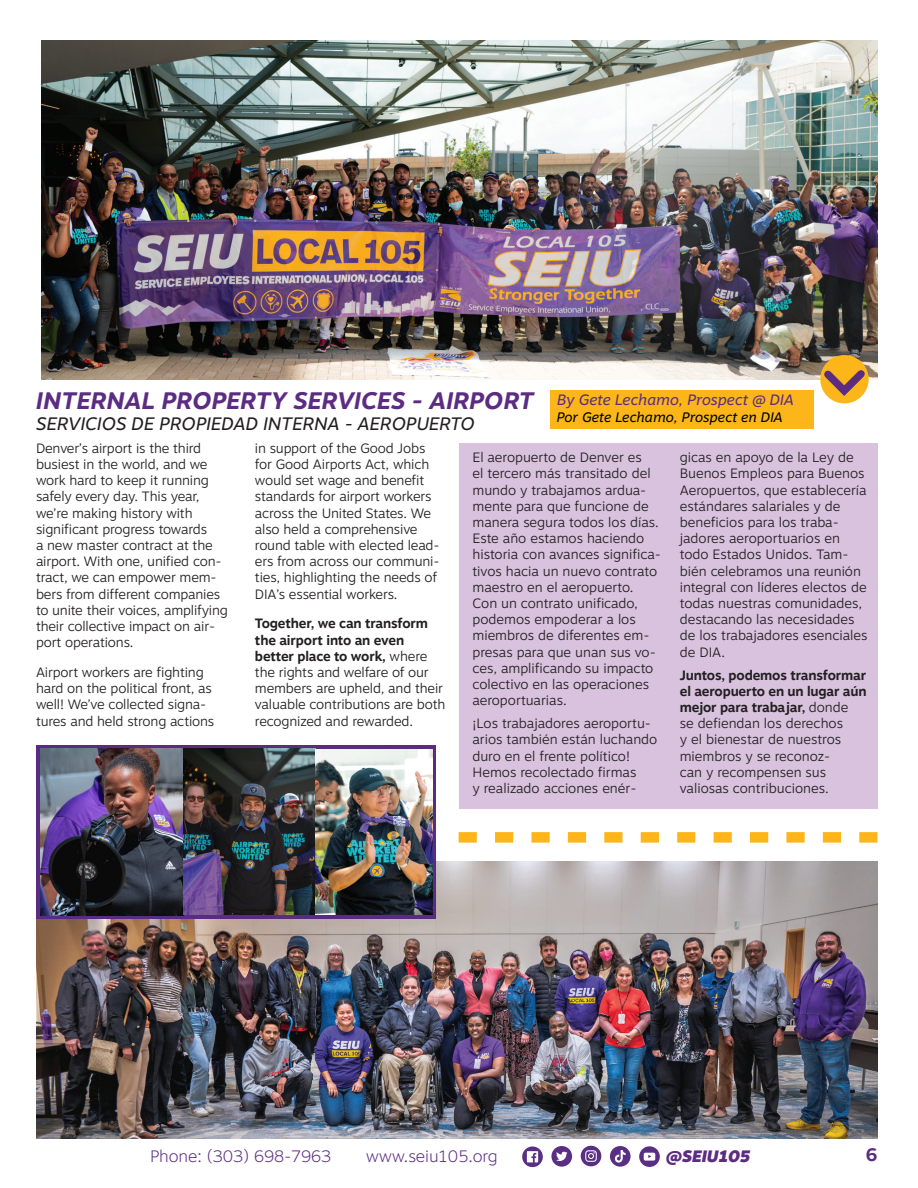
<style>
.page{position:relative;width:918px;height:1188px;background:#fff}
.page>*{position:absolute;margin:0;border:0;box-sizing:border-box;transform-origin:0 0}
.Header_1{font:italic 700 23.85px "Motiva Sans";letter-spacing:.01em;color:#5c2c82}
.Header_1-2{font:italic 18px "Motiva Sans";letter-spacing:.01em;color:#231f20}
.t1{font:700 18px "Motiva Sans";color:#5c2c82}
.t2{font:100 16.5px "Motiva Sans";color:#5c2c82}
.t3{font:italic 900 16.5px "Motiva Sans";color:#5c2c82}
.Header_1-3{font:italic 15px "Motiva Sans";color:#5c2c82}
.Header_1-4{font:italic 13.8px "Motiva Sans";color:#000}
.Body_Copy_EN{font:300 13.5px/16.2px "Motiva Sans";letter-spacing:-.01em;color:#231f20}
.Body_Copy_SP{font:300 13.5px/16.2px "Motiva Sans";color:#231f20}
.s1{font-weight:700}
</style>
<div class="page">
<svg style="left:522px;top:1147px;width:21px;height:20px"></svg>
<svg style="left:527px;top:1151px;width:11px;height:11px"></svg>
<div style="left:551px;top:1146px;width:21px;height:21px;background:#582f84;border-radius:50%"></div>
<svg style="left:556px;top:1151px;width:12px;height:10px"></svg>
<div style="left:581px;top:1146px;width:20px;height:20px;background:#582f84;border-radius:50%"></div>
<svg style="left:585px;top:1150px;width:12px;height:12px"></svg>
<div style="left:610px;top:1146px;width:21px;height:21px;background:#582f84;border-radius:50%"></div>
<svg style="left:614px;top:1150px;width:12px;height:13px"></svg>
<svg style="left:639px;top:1146px;width:21px;height:21px"></svg>
<svg style="left:644px;top:1153px;width:11px;height:8px"></svg>
<div style="left:459px;top:444px;width:419px;height:365px;background:#d8c2de"></div>
<img style="left:42px;top:40px;width:836px;height:339px">
<div style="left:820px;top:355px;width:49px;height:48px;background:#fcb61a;border-radius:50%"></div>
<svg style="left:817px;top:363px;width:55px;height:38px"></svg>
<div style="left:550px;top:390px;width:264px;height:39px;background:#fcb61a"></div>
<svg style="left:459px;top:832px;width:419px;height:11px"></svg>
<img style="left:36px;top:861px;width:842px;height:278px">
<svg style="left:36px;top:745px;width:400px;height:174px;background:#58317d"></svg>
<img style="left:40px;top:749px;width:392px;height:166px">
<p class="Header_1" style="left:36px;top:383px;width:499px">INTERNAL PROPERTY SERVICES - AIRPORT</p>
<p class="Header_1-2" style="left:36px;top:411px;width:440px">SERVICIOS DE PROPIEDAD INTERNA - AEROPUERTO</p>
<p class="Body_Copy_EN" style="left:36px;top:440px;width:193px">Denver’s airport is the third busiest in the world, and we work hard to keep it running safely every day. This year, we’re making history with significant progress towards<br>a new master contract at the airport. With one, unified con&shy;tract, we can empower mem&shy;bers from different companies to unite their voices, amplifying their collective impact on air&shy;port operations.</p>
<p class="Body_Copy_EN" style="left:36px;top:664px;width:180px">Airport workers are fighting hard on the political front, as well! We’ve collected signa&shy;tures and held strong actions</p>
<p class="Header_1-3" style="left:557px;top:388px;width:239px">By Gete Lechamo, Prospect @ DIA</p>
<p class="Header_1-4" style="left:557px;top:407px;width:228px">Por Gete Lechamo, Prospect en DIA</p>
<p class="Body_Copy_SP" style="left:472px;top:449px;width:190px">El aeropuerto de Denver es<br>el tercero más transitado del mundo y trabajamos ardua&shy;mente para que funcione de manera segura todos los días.<br>Este año estamos haciendo historia con avances significa&shy;tivos hacia un nuevo contrato maestro en el aeropuerto.<br>Con un contrato unificado, podemos empoderar a los miembros de diferentes em&shy;presas para que unan sus vo&shy;ces, amplificando su impacto colectivo en las operaciones aeroportuarias.</p>
<p class="Body_Copy_SP" style="left:472px;top:715px;width:186px">¡Los trabajadores aeroportu&shy;arios también están luchando duro en el frente político!<br>Hemos recolectado firmas<br>y realizado acciones enér-</p>
<p class="Body_Copy_EN" style="left:255px;top:440px;width:186px">in support of the Good Jobs for Good Airports Act, which would set wage and benefit standards for airport workers across the United States. We also held a comprehensive round table with elected lead&shy;ers from across our communi&shy;ties, highlighting the needs of<br>DIA’s essential workers.</p>
<p class="Body_Copy_EN" style="left:255px;top:615px;width:192px"><span class="s1">Together, we can transform the airport into an even better place to work,</span> where the rights and welfare of our members are upheld, and their valuable contributions are both recognized and rewarded.</p>
<p class="Body_Copy_SP" style="left:680px;top:449px;width:189px">gicas en apoyo de la Ley de<br>Buenos Empleos para Buenos<br>Aeropuertos, que establecería estándares salariales y de beneficios para los traba&shy;jadores aeroportuarios en todo Estados Unidos. Tam&shy;bién celebramos una reunión integral con líderes electos de todas nuestras comunidades, destacando las necesidades de los trabajadores esenciales de DIA.</p>
<p class="Body_Copy_EN" style="left:680px;top:666px;width:188px"><span class="s1">Juntos, podemos transformar el aeropuerto en un lugar aún mejor para trabajar,</span> donde<br>se defiendan los derechos<br>y el bienestar de nuestros miembros y se reconoz-<br>can y recompensen sus valiosas contribuciones.</p>
<p class="t2" style="left:150px;top:1144px;width:183px">Phone: (303) 698-7963</p>
<p class="t2" style="left:366px;top:1144px;width:133px">www.seiu105.org</p>
<p class="t3" style="left:666px;top:1144px;width:86px">@SEIU105</p>
<h2 class="t1" style="left:866px;top:1142px;width:13px">6</h2>
</div>
